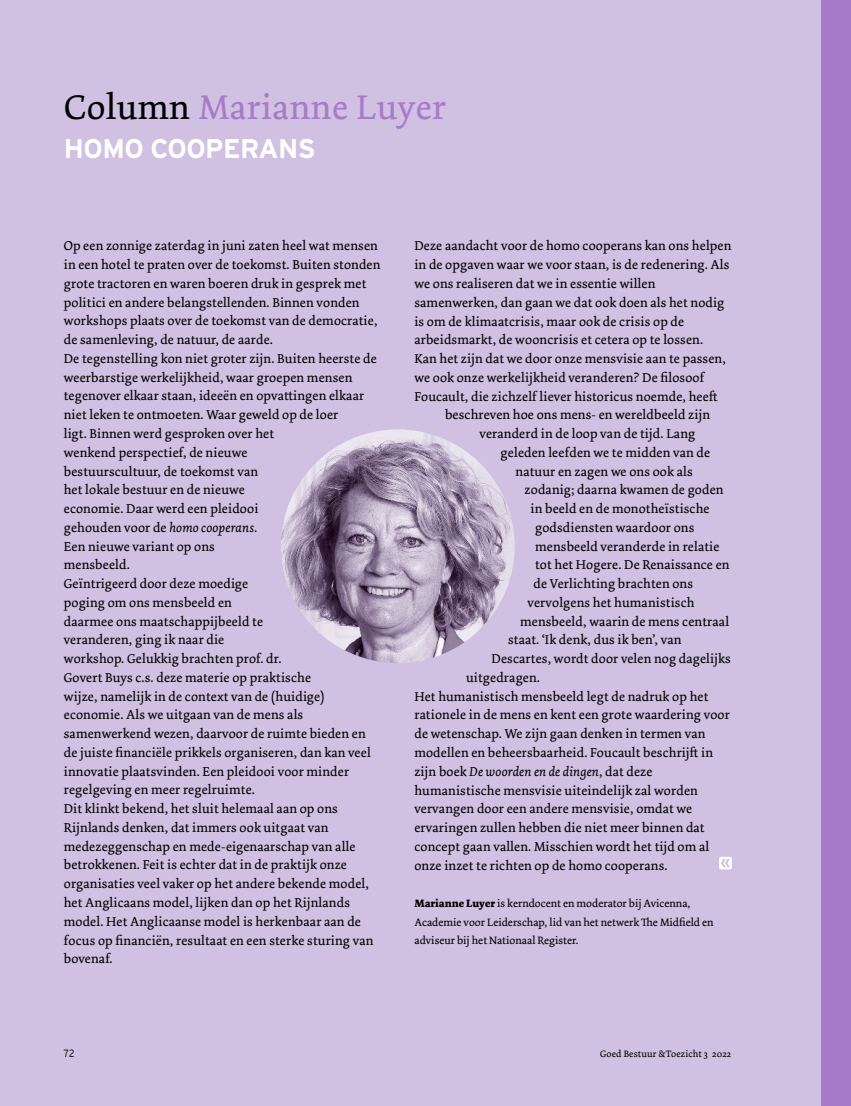
<style>
.page{position:relative;width:851px;height:1106px;background:#fff}
.page>*{position:absolute;margin:0;border:0;box-sizing:border-box;transform-origin:0 0}
.t1{font:36px "Dolly Pro";letter-spacing:.015em;color:#a77bc9}
.t2{font:700 27px "Interstate";letter-spacing:-.02em;color:#fff}
.t3{font:13.5px/18.8px "Dolly Pro";letter-spacing:.01em;color:#000}
.t4{font:italic 13.5px "Dolly Pro";letter-spacing:.01em;color:#000}
.t5{font:11.25px/18.8px "Dolly Pro";color:#000}
.t6{font:300 10.5px "Interstate";color:#000;scale:.9 1}
.t7{font:9.75px "Dolly Pro";letter-spacing:.01em;color:#000}
.s1{color:#000}
.s2{font-style:italic}
.s3{font-style:normal}
.s4{font-weight:700}
</style>
<div class="page">
<div style="left:0;top:0;width:850px;height:1106px;background:#d0c0e1"></div>
<svg style="left:719px;top:856px;width:12px;height:13px"></svg>
<svg style="left:720px;top:858px;width:9px;height:9px"></svg>
<div style="left:821px;top:0;width:29px;height:1106px;background:#a77bc9"></div>
<img style="left:281px;top:429px;width:233px;height:234px;border-radius:117px">
<h1 class="t1" style="left:64px;top:84px;width:383px"><span class="s1">Column</span> Marianne Luyer</h1>
<h2 class="t2" style="left:64px;top:134px;width:253px">HOMO COOPERANS</h2>
<p class="t3" style="left:64px;top:237px;width:318px">Op een zonnige zaterdag in juni zaten heel wat mensen in een hotel te praten over de toekomst. Buiten stonden grote tractoren en waren boeren druk in gesprek met politici en andere belangstellenden. Binnen vonden workshops plaats over de toekomst van de democratie, de samenleving, de natuur, de aarde.<br>De tegenstelling kon niet groter zijn. Buiten heerste de weerbarstige werkelijkheid, waar groepen mensen tegenover elkaar staan, ideeën en opvattingen elkaar niet leken te ontmoeten. Waar geweld op de loer<br>ligt. Binnen werd gesproken over het<br>wenkend perspectief, de nieuwe<br>bestuurscultuur, de toekomst van<br>het lokale bestuur en de nieuwe<br>economie. Daar werd een pleidooi<br>gehouden voor de <span class="s2">homo cooperans</span>.<br>Een nieuwe variant op ons<br>mensbeeld.<br>Geïntrigeerd door deze moedige<br>poging om ons mensbeeld en<br>daarmee ons maatschappijbeeld te<br>veranderen, ging ik naar die<br>workshop. Gelukkig brachten prof. dr.<br>Govert Buys c.s. deze materie op praktische<br>wijze, namelijk in de context van de (huidige) economie. Als we uitgaan van de mens als samenwerkend wezen, daarvoor de ruimte bieden en de juiste financiële prikkels organiseren, dan kan veel innovatie plaatsvinden. Een pleidooi voor minder regelgeving en meer regelruimte.<br>Dit klinkt bekend, het sluit helemaal aan op ons Rijnlands denken, dat immers ook uitgaat van medezeggenschap en mede-eigenaarschap van alle betrokkenen. Feit is echter dat in de praktijk onze organisaties veel vaker op het andere bekende model, het Anglicaans model, lijken dan op het Rijnlands model. Het Anglicaanse model is herkenbaar aan de focus op financiën, resultaat en een sterke sturing van bovenaf.</p>
<p class="t3" style="left:414px;top:237px;width:318px">Deze aandacht voor de homo cooperans kan ons helpen</p>
<p class="t3" style="left:414px;top:255px;width:316px">in de opgaven waar we voor staan, is de redenering. Als</p>
<p class="t3" style="left:414px;top:274px;width:242px">we ons realiseren dat we in essentie willen</p>
<p class="t3" style="left:414px;top:293px;width:311px">samenwerken, dan gaan we dat ook doen als het nodig</p>
<p class="t3" style="left:414px;top:312px;width:271px">is om de klimaatcrisis, maar ook de crisis op de</p>
<p class="t3" style="left:414px;top:330px;width:290px">arbeidsmarkt, de wooncrisis et cetera op te lossen.</p>
<p class="t3" style="left:414px;top:349px;width:313px">Kan het zijn dat we door onze mensvisie aan te passen,</p>
<p class="t3" style="left:414px;top:368px;width:291px">we ook onze werkelijkheid veranderen? De filosoof</p>
<p class="t3" style="left:414px;top:387px;width:304px">Foucault, die zichzelf liever historicus noemde, heeft</p>
<p class="t3" style="left:445px;top:405px;width:266px">beschreven hoe ons mens- en wereldbeeld zijn</p>
<p class="t3" style="left:479px;top:424px;width:217px">veranderd in de loop van de tijd. Lang</p>
<p class="t3" style="left:500px;top:443px;width:211px">geleden leefden we te midden van de</p>
<p class="t3" style="left:515px;top:462px;width:178px">natuur en zagen we ons ook als</p>
<p class="t3" style="left:524px;top:480px;width:200px">zodanig; daarna kwamen de goden</p>
<p class="t3" style="left:530px;top:499px;width:180px">in beeld en de monotheïstische</p>
<p class="t3" style="left:535px;top:518px;width:161px">godsdiensten waardoor ons</p>
<p class="t3" style="left:535px;top:537px;width:186px">mensbeeld veranderde in relatie</p>
<p class="t3" style="left:535px;top:555px;width:196px">tot het Hogere. De Renaissance en</p>
<p class="t3" style="left:533px;top:574px;width:161px">de Verlichting brachten ons</p>
<p class="t3" style="left:527px;top:593px;width:168px">vervolgens het humanistisch</p>
<p class="t3" style="left:520px;top:612px;width:210px">mensbeeld, waarin de mens centraal</p>
<p class="t3" style="left:508px;top:630px;width:175px">staat. ‘Ik denk, dus ik ben’, van</p>
<p class="t3" style="left:491px;top:649px;width:241px">Descartes, wordt door velen nog dagelijks</p>
<p class="t3" style="left:466px;top:668px;width:75px">uitgedragen.</p>
<p class="t3" style="left:414px;top:687px;width:295px">Het humanistisch mensbeeld legt de nadruk op het</p>
<p class="t3" style="left:414px;top:705px;width:317px">rationele in de mens en kent een grote waardering voor</p>
<p class="t3" style="left:414px;top:724px;width:292px">de wetenschap. We zijn gaan denken in termen van</p>
<p class="t3" style="left:414px;top:743px;width:300px">modellen en beheersbaarheid. Foucault beschrijft in</p>
<p class="t4" style="left:414px;top:762px;width:239px"><span class="s3">zijn boek</span> De woorden en de dingen<span class="s3">, dat deze</span></p>
<p class="t3" style="left:414px;top:780px;width:285px">humanistische mensvisie uiteindelijk zal worden</p>
<p class="t3" style="left:414px;top:799px;width:279px">vervangen door een andere mensvisie, omdat we</p>
<p class="t3" style="left:414px;top:818px;width:291px">ervaringen zullen hebben die niet meer binnen dat</p>
<p class="t3" style="left:414px;top:837px;width:296px">concept gaan vallen. Misschien wordt het tijd om al</p>
<p class="t3" style="left:414px;top:855px;width:254px">onze inzet te richten op de homo cooperans.</p>
<p class="t5" style="left:414px;top:894px;width:300px"><span class="s4">Marianne Luyer</span> is kerndocent en moderator bij Avicenna,<br>Academie voor Leiderschap, lid van het netwerk The Midfield en adviseur bij het Nationaal Register.</p>
<p class="t6" style="left:64px;top:1046px;width:13px">72</p>
<p class="t7" style="left:600px;top:1047px;width:133px">Goed Bestuur &amp;Toezicht 3 2022</p>
</div>
